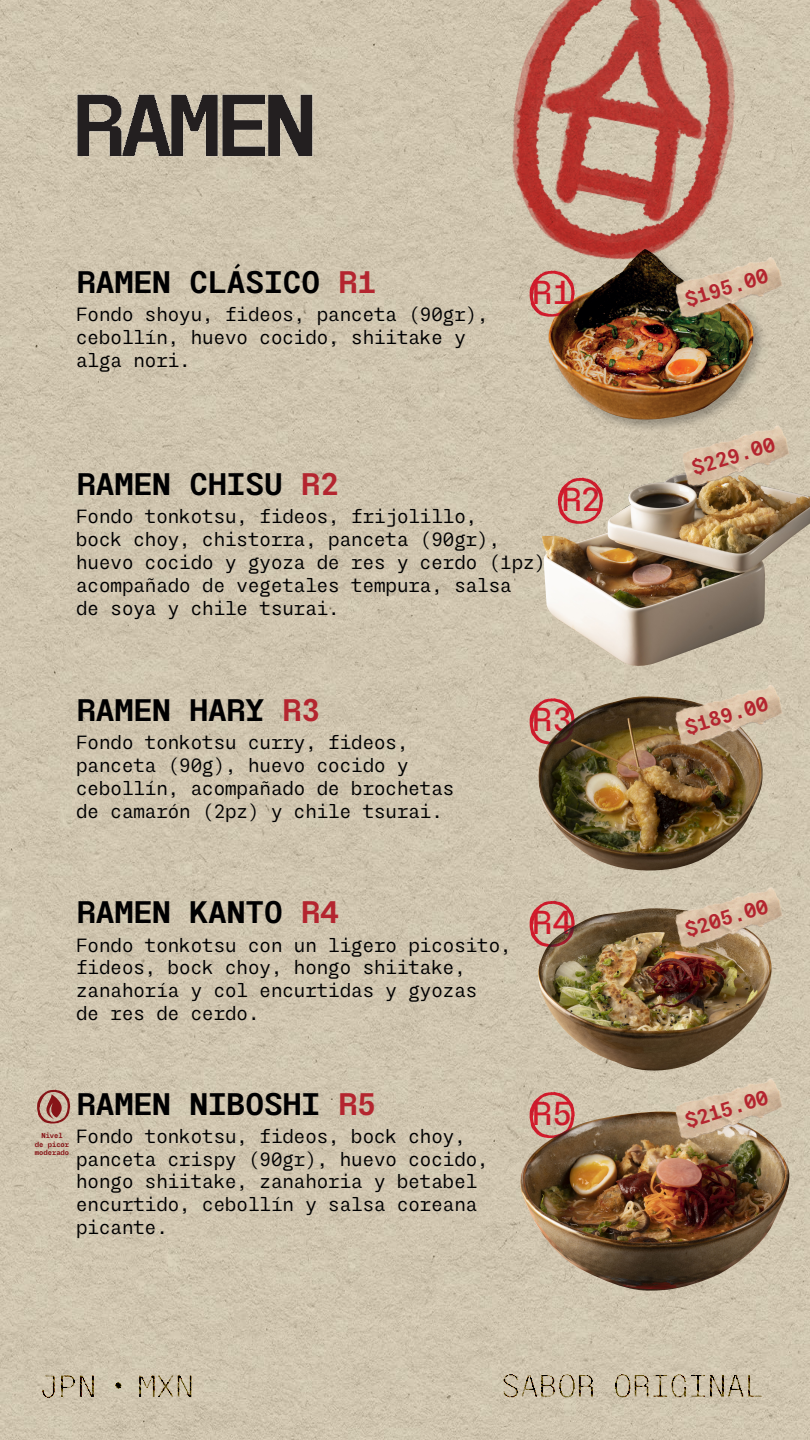
<style>
.page{position:relative;width:810px;height:1440px;background:#fff}
.page>*{position:absolute;margin:0;border:0;box-sizing:border-box;transform-origin:0 0}
.t1{font:500 33.15px "TG Frekuent Mono";color:#ee1b2c}
.t2{font:700 31.12px "TG Frekuent Mono";color:#000001}
.t3{font:700 20.48px "TG Frekuent Mono";color:#b4252f}
.t4{font:19.12px/23px "TG Frekuent Mono";color:#000001}
.t5{font:700 7.12px/8.6px "TG Frekuent Mono";color:#871417;text-align:center}
.s1{color:#b4252f}
</style>
<div class="page">
<img style="left:0;top:0;width:810px;height:1440px">
<img style="left:514px;top:1112px;width:276px;height:182px">
<img style="left:535px;top:908px;width:247px;height:174px">
<img style="left:538px;top:696px;width:225px;height:180px">
<img style="left:542px;top:472px;width:268px;height:199px">
<img style="left:542px;top:317px;width:228px;height:119px">
<img style="left:546px;top:289px;width:218px;height:141px">
<img style="left:475px;top:1343px;width:315px;height:90px">
<img style="left:12px;top:1342px;width:208px;height:93px">
<img style="left:45px;top:54px;width:299px;height:157px">
<img style="left:464px;top:0;width:321px;height:289px">
<svg style="left:530px;top:271px;width:45px;height:46px;background:#c49687"></svg>
<img style="left:666px;top:246px;width:124px;height:78px">
<svg style="left:558px;top:478px;width:45px;height:46px;background:#cfa193"></svg>
<img style="left:673px;top:414px;width:124px;height:79px">
<img style="left:666px;top:673px;width:124px;height:79px">
<svg style="left:530px;top:901px;width:45px;height:46px;background:#bf9485"></svg>
<img style="left:666px;top:876px;width:124px;height:78px">
<svg style="left:530px;top:1092px;width:45px;height:46px;background:#c99c8e"></svg>
<img style="left:666px;top:1067px;width:124px;height:79px">
<svg style="left:37px;top:1090px;width:33px;height:34px"></svg>
<svg style="left:530px;top:698px;width:45px;height:46px;background:#b68e80"></svg>
<h2 class="t2" style="left:77px;top:263px;width:300px">RAMEN CLÁSICO <span class="s1">R1</span></h2>
<p class="t4" style="left:76px;top:303px;width:414px">Fondo shoyu, fideos, panceta (90gr), cebollín, huevo cocido, shiitake y alga nori.</p>
<h1 class="t1" style="left:533px;top:271px;width:41px">R1</h1>
<h2 class="t2" style="left:77px;top:464px;width:263px">RAMEN CHISU <span class="s1">R2</span></h2>
<p class="t4" style="left:76px;top:505px;width:471px">Fondo tonkotsu, fideos, frijolillo,<br>bock choy, chistorra, panceta (90gr), huevo cocido y gyoza de res y cerdo (1pz) acompañado de vegetales tempura, salsa<br>de soya y chile tsurai.</p>
<h1 class="t1" style="left:561px;top:478px;width:41px">R2</h1>
<h2 class="t2" style="left:77px;top:690px;width:244px">RAMEN HARY <span class="s1">R3</span></h2>
<p class="t4" style="left:76px;top:731px;width:380px">Fondo tonkotsu curry, fideos, panceta (90g), huevo cocido y cebollín, acompañado de brochetas de camarón (2pz) y chile tsurai.</p>
<h1 class="t1" style="left:533px;top:699px;width:41px">R3</h1>
<h2 class="t2" style="left:77px;top:893px;width:263px">RAMEN KANTO <span class="s1">R4</span></h2>
<p class="t4" style="left:76px;top:934px;width:437px">Fondo tonkotsu con un ligero picosito, fideos, bock choy, hongo shiitake, zanahoría y col encurtidas y gyozas<br>de res de cerdo.</p>
<h1 class="t1" style="left:533px;top:901px;width:41px">R4</h1>
<p class="t5" style="left:35px;top:1132px;width:36px">Nivel<br>de picor moderado</p>
<h2 class="t2" style="left:77px;top:1084px;width:300px">RAMEN NIBOSHI <span class="s1">R5</span></h2>
<p class="t4" style="left:76px;top:1125px;width:414px">Fondo tonkotsu, fideos, bock choy, panceta crispy (90gr), huevo cocido, hongo shiitake, zanahoria y betabel encurtido, cebollín y salsa coreana picante.</p>
<h1 class="t1" style="left:533px;top:1093px;width:41px">R5</h1>
<p class="t3" style="left:682px;top:288px;width:88px;rotate:-17deg">$195.00</p>
<p class="t3" style="left:689px;top:456px;width:88px;rotate:-17deg">$229.00</p>
<p class="t3" style="left:682px;top:715px;width:88px;rotate:-17deg">$189.00</p>
<p class="t3" style="left:682px;top:918px;width:88px;rotate:-17deg">$205.00</p>
<p class="t3" style="left:682px;top:1109px;width:88px;rotate:-17deg">$215.00</p>
</div>
